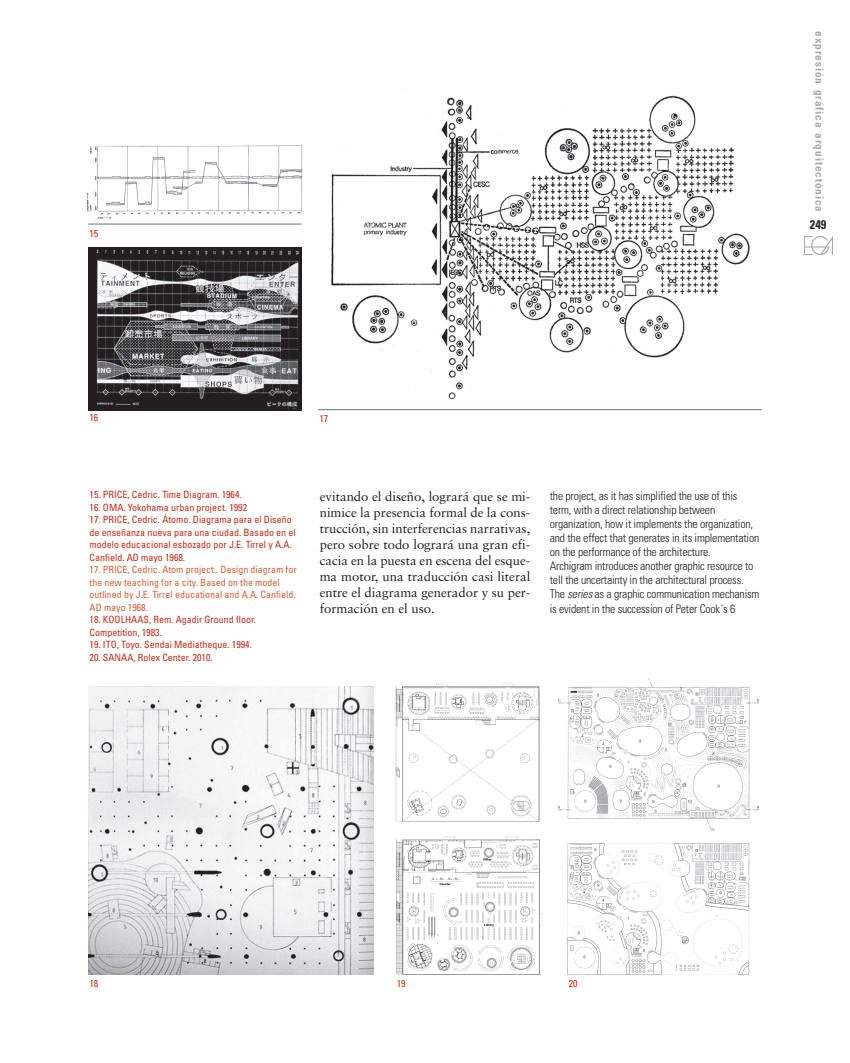
<style>
.page{position:relative;width:850px;height:1063px;background:#fff}
.page>*{position:absolute;margin:0;border:0;box-sizing:border-box;transform-origin:0 0}
.t1{font:13.12px/16px "Sabon";color:#231f20;text-align:justify}
.t2{font:700 condensed 12.5px "Univers";color:#231f20}
.t3{font:300 condensed 11.88px/14.1px "Univers";letter-spacing:-.015em;color:#231f20}
.t4{font:700 condensed 11.25px "Univers";letter-spacing:.08em;color:#a8a9ad}
.t5{font:condensed 10px/12.5px "Univers";color:#c02d19}
.t6{font:condensed 10px/12.5px "Univers";color:#d16138}
.s1{font-style:italic}
</style>
<div class="page">
<img style="left:805px;top:237px;width:27px;height:17px">
<img style="left:86px;top:145px;width:217px;height:75px">
<img style="left:88px;top:248px;width:214px;height:162px">
<img style="left:88px;top:686px;width:286px;height:289px">
<img style="left:395px;top:683px;width:148px;height:292px">
<img style="left:557px;top:678px;width:203px;height:298px">
<img style="left:331px;top:91px;width:419px;height:309px">
<hr style="left:88px;top:224px;width:213px;height:1px;background:#587a7b">
<hr style="left:318px;top:409px;width:444px;height:1px;background:#587a7b">
<p class="t5" style="left:90px;top:228px;width:10px">15</p>
<p class="t4" style="left:824px;top:31px;width:182px;rotate:90deg">expresión gráfica arquitectónica</p>
<p class="t2" style="left:810px;top:220px;width:18px">249</p>
<p class="t5" style="left:90px;top:412px;width:10px">16</p>
<p class="t5" style="left:319px;top:413px;width:10px">17</p>
<p class="t5" style="left:90px;top:489px;width:154px">15. PRICE, Cedric. Time Diagram. 1964.</p>
<p class="t5" style="left:90px;top:502px;width:159px">16. OMA. Yokohama urban project. 1992</p>
<p class="t5" style="left:90px;top:514px;width:208px">17. PRICE, Cedric. Átomo. Diagrama para el Diseño de enseñanza nueva para una ciudad. Basado en el modelo educacional esbozado por J.E. Tirrel y A.A.<br>Canfield. AD mayo 1968.</p>
<p class="t6" style="left:90px;top:564px;width:209px">17. PRICE, Cedric. Atom project.. Design diagram for the new teaching for a city. Based on the model outlined by J.E. Tirrel educational and A.A. Canfield.<br>AD mayo 1968.</p>
<p class="t5" style="left:90px;top:614px;width:168px">18. KOOLHAAS, Rem. Agadir Ground floor.<br>Competition, 1983.</p>
<p class="t5" style="left:90px;top:639px;width:164px">19. ITO, Toyo. Sendai Mediatheque. 1994.</p>
<p class="t5" style="left:90px;top:652px;width:125px">20. SANAA, Rolex Center. 2010.</p>
<p class="t1" style="left:320px;top:489px;width:212px">evitando el diseño, logrará que se mi&shy;nimice la presencia formal de la cons&shy;trucción, sin interferencias narrativas, pero sobre todo logrará una gran efi&shy;cacia en la puesta en escena del esque&shy;ma motor, una traducción casi literal entre el diagrama generador y su per&shy;formación en el uso.</p>
<p class="t3" style="left:550px;top:489px;width:211px">the project, as it has simplified the use of this term, with a direct relationship between organization, how it implements the organization, and the effect that generates in its implementation on the performance of the architecture.<br>Archigram introduces another graphic resource to tell the uncertainty in the architectural process.<br>The <span class="s1">series</span>as a graphic communication mechanism is evident in the succession of Peter Cook´s 6</p>
<p class="t5" style="left:90px;top:977px;width:10px">18</p>
<p class="t5" style="left:397px;top:977px;width:10px">19</p>
<p class="t5" style="left:569px;top:977px;width:10px">20</p>
</div>
